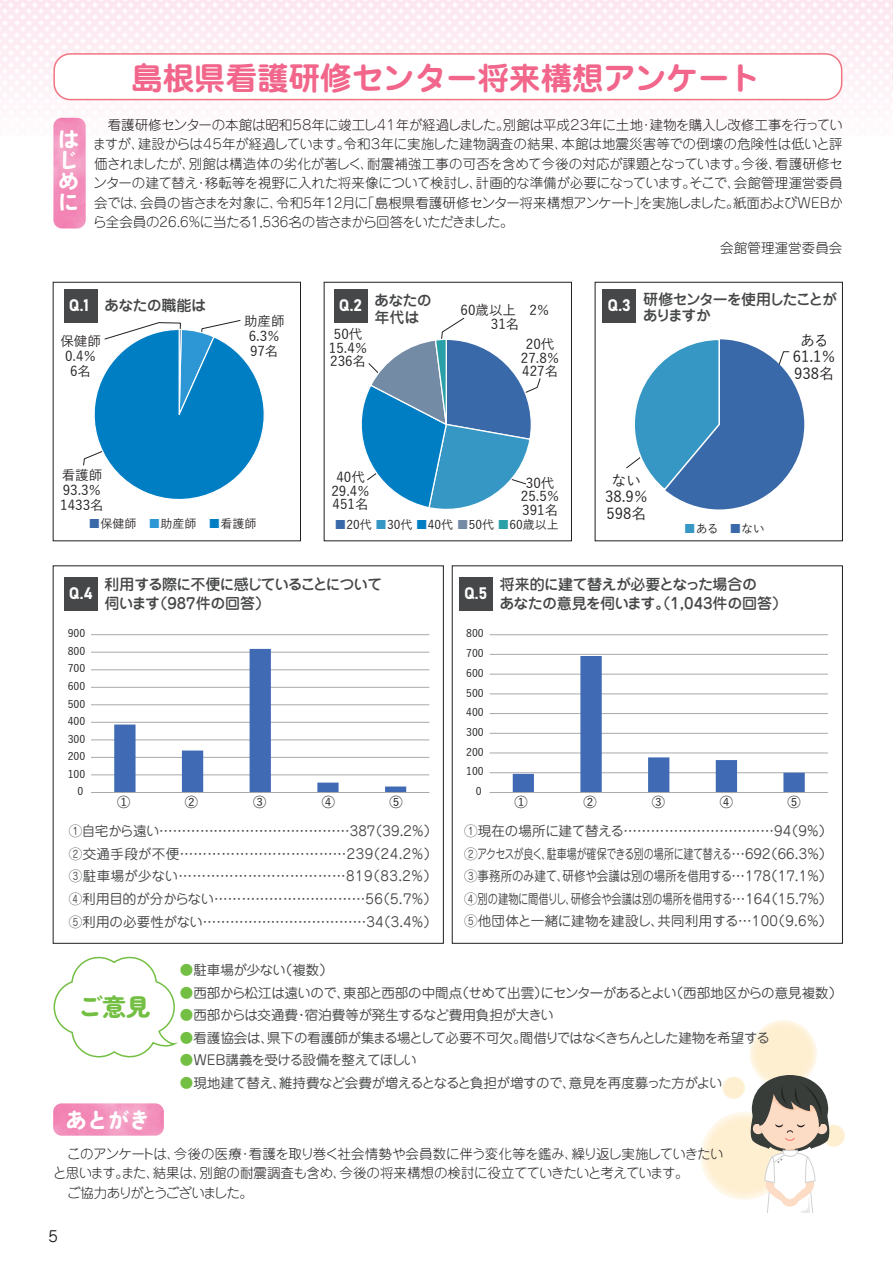
<style>
.page{position:relative;width:893px;height:1263px;background:#fff}
.page>*{position:absolute;margin:0;border:0;box-sizing:border-box;transform-origin:0 0}
.t1{font:700 31.5px "Jun 501 Pro";color:#f1668a}
.t2{font:900 24px "Natsuzemi Maru Gothic";color:#73bf43}
.t3{font:900 21px/21px "Natsuzemi Maru Gothic";color:#fff}
.t4{font:16.5px "Bahnschrift";color:#fff}
.t5{font:500 15px/19.5px "Jun 34 Pro";letter-spacing:-.035em;color:#464748}
.t6{font:500 15px/19.5px "Jun 34 Pro";letter-spacing:-.055em;color:#464748}
.t7{font:500 15px/16.5px "Yu Gothic";color:#231f20;text-align:center}
.t8{font:500 15px/16.5px "Jun 34 Pro";letter-spacing:-.1em;color:#464748}
.t9{font:500 15px "Jun 34 Pro";letter-spacing:-.03em;color:#464748}
.t10{font:15px "Jun 201 Pro";color:#231f20}
.t11{font:300 13.5px/19.5px "Jun 101 Pro";letter-spacing:-.035em;color:#231f20;text-align:justify}
.t12{font:13.5px/22.5px "Jun 201 Pro";letter-spacing:-.015em;color:#464748;text-align:justify}
.t13{font:13.5px "Jun 201 Pro";letter-spacing:-.035em;color:#464748}
.t14{font:500 13.5px/13.5px "Yu Gothic";color:#231f20;text-align:center}
.t15{font:13.5px "Jun 201 Pro";letter-spacing:-.055em;color:#464748}
.t16{font:300 13.5px "Jun 101 Pro";letter-spacing:.01em;color:#231f20}
.t17{font:500 13.2px "Yu Gothic";color:#231f20}
.t18{font:500 12px "Yu Gothic";color:#231f20}
.t19{font:500 10.5px "Yu Gothic";color:#231f20}
.s1{font-family:"Bahnschrift";font-weight:400;font-size:16.5px;color:#fff}
.s2{color:#3969a8}
.s3{color:#2c97d4}
.s4{color:#007ec4}
.s5{color:#3797c4}
.s6{color:#748ba5}
.s7{color:#299fa7}
.s8{color:#73bf43}
</style>
<div class="page">
<hr style="left:892px;top:0;width:1px;height:1263px;background:#bfbfbf">
<div style="left:0;top:0;width:893px;height:136px;background:linear-gradient(to right,#fdf2f6,#fdf2f7)"></div>
<svg style="left:749px;top:1020px;width:68px;height:68px;background:#fef0d5"></svg>
<svg style="left:722px;top:1076px;width:23px;height:23px"></svg>
<div style="left:822px;top:1124px;width:23px;height:23px;background:#feefd1;border-radius:50%"></div>
<svg style="left:700px;top:1112px;width:88px;height:88px;background:#fef0d6"></svg>
<svg style="left:892px;top:0;width:1px;height:100px"></svg>
<div style="left:53px;top:282px;width:248px;height:259px;border:1px solid #231f20"></div>
<div style="left:324px;top:282px;width:248px;height:259px;border:1px solid #231f20"></div>
<div style="left:595px;top:282px;width:248px;height:259px;border:1px solid #231f20"></div>
<svg style="left:54px;top:956px;width:122px;height:102px"></svg>
<svg style="left:892px;top:449px;width:1px;height:51px"></svg>
<svg style="left:53px;top:118px;width:33px;height:110px;background:#f394be"></svg>
<svg style="left:53px;top:1103px;width:111px;height:33px;background:#f395be"></svg>
<div style="left:452px;top:566px;width:391px;height:377px;border:1px solid #231f20"></div>
<svg style="left:53px;top:53px;width:789px;height:47px"></svg>
<svg style="left:626px;top:339px;width:178px;height:170px"></svg>
<div style="left:603px;top:290px;width:33px;height:33px;background:#464748"></div>
<div style="left:334px;top:290px;width:33px;height:33px;background:#464748"></div>
<div style="left:64px;top:290px;width:33px;height:33px;background:#464748"></div>
<div style="left:64px;top:578px;width:33px;height:33px;background:#464748"></div>
<div style="left:459px;top:578px;width:33px;height:33px;background:#464748"></div>
<svg style="left:361px;top:317px;width:180px;height:192px"></svg>
<svg style="left:83px;top:319px;width:182px;height:181px"></svg>
<hr style="left:91px;top:634px;width:338px;height:1px;background:#a8a9ad">
<hr style="left:91px;top:652px;width:338px;height:1px;background:#a8a9ad">
<hr style="left:91px;top:669px;width:338px;height:1px;background:#a8a9ad">
<hr style="left:91px;top:687px;width:338px;height:1px;background:#a8a9ad">
<hr style="left:91px;top:704px;width:338px;height:1px;background:#a8a9ad">
<hr style="left:91px;top:722px;width:338px;height:1px;background:#a8a9ad">
<hr style="left:91px;top:739px;width:338px;height:1px;background:#a8a9ad">
<hr style="left:91px;top:757px;width:338px;height:1px;background:#a8a9ad">
<hr style="left:91px;top:774px;width:338px;height:1px;background:#a8a9ad">
<svg style="left:114px;top:649px;width:292px;height:143px"></svg>
<hr style="left:91px;top:792px;width:338px;height:1px;background:#a8a9ad">
<hr style="left:490px;top:634px;width:338px;height:1px;background:#a8a9ad">
<hr style="left:490px;top:654px;width:338px;height:1px;background:#a8a9ad">
<hr style="left:490px;top:674px;width:338px;height:1px;background:#a8a9ad">
<hr style="left:490px;top:693px;width:338px;height:1px;background:#a8a9ad">
<hr style="left:490px;top:713px;width:338px;height:1px;background:#a8a9ad">
<hr style="left:490px;top:733px;width:338px;height:1px;background:#a8a9ad">
<hr style="left:490px;top:752px;width:338px;height:1px;background:#a8a9ad">
<hr style="left:490px;top:772px;width:338px;height:1px;background:#a8a9ad">
<svg style="left:513px;top:656px;width:292px;height:136px"></svg>
<hr style="left:490px;top:792px;width:338px;height:1px;background:#a8a9ad">
<svg style="left:747px;top:1075px;width:86px;height:138px"></svg>
<h3 class="t3" style="left:58px;top:128px;width:22px">はじめに</h3>
<h1 class="t1" style="left:131px;top:53px;width:631px">島根県看護研修センター将来構想アンケート</h1>
<p class="t11" style="left:93px;top:113px;width:752px">　看護研修センターの本館は昭和５８年に竣工し４１年が経過しました。別館は平成２３年に土地・建物を購入し改修工事を行っていますが、建設からは４５年が経過しています。令和３年に実施した建物調査の結果、本館は地震災害等での倒壊の危険性は低いと評価されましたが、別館は構造体の劣化が著しく、耐震補強工事の可否を含めて今後の対応が課題となっています。今後、看護研修センターの建て替え・移転等を視野に入れた将来像について検討し、計画的な準備が必要になっています。そこで、会館管理運営委員会では、会員の皆さまを対象に、令和5年12月に「島根県看護研修センター将来構想アンケート」を実施しました。紙面およびWEBから全会員の26.6％に当たる1,536名の皆さまから回答をいただきました。</p>
<p class="t16" style="left:720px;top:237px;width:124px">会館管理運営委員会</p>
<p class="t9" style="left:69px;top:294px;width:139px"><span class="s1">Q.1</span> あなたの職能は</p>
<p class="t4" style="left:339px;top:293px;width:25px">Q.2</p>
<p class="t14" style="left:244px;top:311px;width:42px;line-height:15px">助産師<br>6.3％<br>97名</p>
<p class="t14" style="left:329px;top:326px;width:40px">50代<br>15.4％<br>236名</p>
<p class="t14" style="left:60px;top:332px;width:42px;line-height:15px">保健師<br>0.4％<br>6名</p>
<p class="t6" style="left:374px;top:289px;width:59px">あなたの</p>
<p class="t4" style="left:607px;top:293px;width:25px">Q.3</p>
<p class="t6" style="left:375px;top:306px;width:46px">年代は</p>
<p class="t14" style="left:461px;top:302px;width:91px">60歳以上　2％<br>31名</p>
<p class="t14" style="left:521px;top:336px;width:40px">20代<br>27.8％<br>427名</p>
<p class="t8" style="left:643px;top:289px;width:195px">研修センターを使用したことがありますか</p>
<p class="t7" style="left:793px;top:330px;width:45px">ある<br>61.1％<br>938名</p>
<p class="t14" style="left:60px;top:466px;width:45px;line-height:15px;text-align:left">看護師<br>93.3％<br>1433名</p>
<p class="t18" style="left:89px;top:513px;width:170px"><span class="s2">■</span>保健師　<span class="s3">■</span>助産師　<span class="s4">■</span>看護師</p>
<p class="t14" style="left:331px;top:469px;width:40px">40代<br>29.4％<br>451名</p>
<p class="t14" style="left:521px;top:474px;width:40px">30代<br>25.5％<br>391名</p>
<p class="t18" style="left:334px;top:514px;width:226px"><span class="s2">■</span>20代 <span class="s5">■</span>30代 <span class="s4">■</span>40代 <span class="s6">■</span>50代 <span class="s7">■</span>60歳以上</p>
<p class="t7" style="left:605px;top:470px;width:45px">ない<br>38.9％<br>598名</p>
<p class="t18" style="left:684px;top:517px;width:82px"><span class="s5">■</span>ある <span class="s2">■</span>ない</p>
<p class="t4" style="left:69px;top:581px;width:25px">Q.4</p>
<p class="t5" style="left:499px;top:573px;width:289px">将来的に建て替えが必要となった場合の<br>あなたの意見を伺います。（1,043件の回答）</p>
<p class="t6" style="left:105px;top:573px;width:279px">利用する際に不便に感じていることについて伺います（987件の回答）</p>
<p class="t4" style="left:464px;top:581px;width:25px">Q.5</p>
<p class="t19" style="left:68px;top:624px;width:19px">900</p>
<p class="t19" style="left:68px;top:641px;width:19px">800</p>
<p class="t19" style="left:68px;top:659px;width:19px">700</p>
<p class="t19" style="left:68px;top:676px;width:19px">600</p>
<p class="t19" style="left:68px;top:694px;width:19px">500</p>
<p class="t19" style="left:68px;top:711px;width:19px">400</p>
<p class="t19" style="left:68px;top:729px;width:19px">300</p>
<p class="t19" style="left:68px;top:746px;width:19px">200</p>
<p class="t19" style="left:68px;top:764px;width:19px">100</p>
<p class="t19" style="left:77px;top:781px;width:7px">0</p>
<p class="t17" style="left:117px;top:790px;width:15px">①</p>
<p class="t17" style="left:185px;top:790px;width:15px">②</p>
<p class="t17" style="left:253px;top:790px;width:15px">③</p>
<p class="t17" style="left:322px;top:790px;width:15px">④</p>
<p class="t17" style="left:390px;top:790px;width:15px">⑤</p>
<p class="t19" style="left:466px;top:624px;width:19px">800</p>
<p class="t19" style="left:466px;top:643px;width:19px">700</p>
<p class="t19" style="left:466px;top:663px;width:19px">600</p>
<p class="t19" style="left:466px;top:683px;width:19px">500</p>
<p class="t19" style="left:466px;top:703px;width:19px">400</p>
<p class="t19" style="left:466px;top:722px;width:19px">300</p>
<p class="t19" style="left:466px;top:742px;width:19px">200</p>
<p class="t19" style="left:466px;top:762px;width:19px">100</p>
<p class="t19" style="left:476px;top:781px;width:7px">0</p>
<p class="t17" style="left:514px;top:790px;width:15px">①</p>
<p class="t17" style="left:583px;top:790px;width:15px">②</p>
<p class="t17" style="left:652px;top:790px;width:15px">③</p>
<p class="t17" style="left:720px;top:790px;width:15px">④</p>
<p class="t17" style="left:787px;top:790px;width:15px">⑤</p>
<p class="t12" style="left:69px;top:819px;width:370px">①自宅から遠い……………………………………387（39.2％）②交通手段が不便………………………………239（24.2％）③駐車場が少ない………………………………819（83.2％）④利用目的が分からない……………………………56（5.7％）⑤利用の必要性がない………………………………34（3.4％）</p>
<p class="t12" style="left:464px;top:819px;width:370px">①現在の場所に建て替える……………………………94（9％）②アクセスが良く、駐車場が確保できる別の場所に建て替える…692（66.3％）③事務所のみ建て、研修や会議は別の場所を借用する…178（17.1％）④別の建物に間借りし、研修会や会議は別の場所を借用する…164（15.7％）⑤他団体と一緒に建物を建設し、共同利用する…100（9.6％）</p>
<h2 class="t2" style="left:78px;top:992px;width:73px">ご意見</h2>
<h3 class="t3" style="left:66px;top:1109px;width:85px">あとがき</h3>
<p class="t12" style="left:180px;top:957px;width:154px"><span class="s8">●</span>駐車場が少ない（複数）</p>
<p class="t13" style="left:180px;top:982px;width:664px"><span class="s8">●</span>西部から松江は遠いので、東部と西部の中間点（せめて出雲）にセンターがあるとよい（西部地区からの意見複数）</p>
<p class="t12" style="left:180px;top:1002px;width:376px"><span class="s8">●</span>西部からは交通費・宿泊費等が発生するなど費用負担が大きい</p>
<p class="t13" style="left:180px;top:1027px;width:591px"><span class="s8">●</span>看護協会は、県下の看護師が集まる場として必要不可欠。間借りではなくきちんとした建物を希望する</p>
<p class="t15" style="left:180px;top:1049px;width:239px"><span class="s8">●</span>WEB講義を受ける設備を整えてほしい</p>
<p class="t13" style="left:180px;top:1072px;width:544px"><span class="s8">●</span>現地建て替え、維持費など会費が増えるとなると負担が増すので、意見を再度募った方がよい</p>
<p class="t11" style="left:53px;top:1142px;width:672px;text-align:left">　このアンケートは、今後の医療・看護を取り巻く社会情勢や会員数に伴う変化等を鑑み、繰り返し実施していきたいと思います。また、結果は、別館の耐震調査も含め、今後の将来構想の検討に役立てていきたいと考えています。<br>　ご協力ありがとうございました。</p>
<p class="t10" style="left:48px;top:1224px;width:11px">5</p>
</div>
